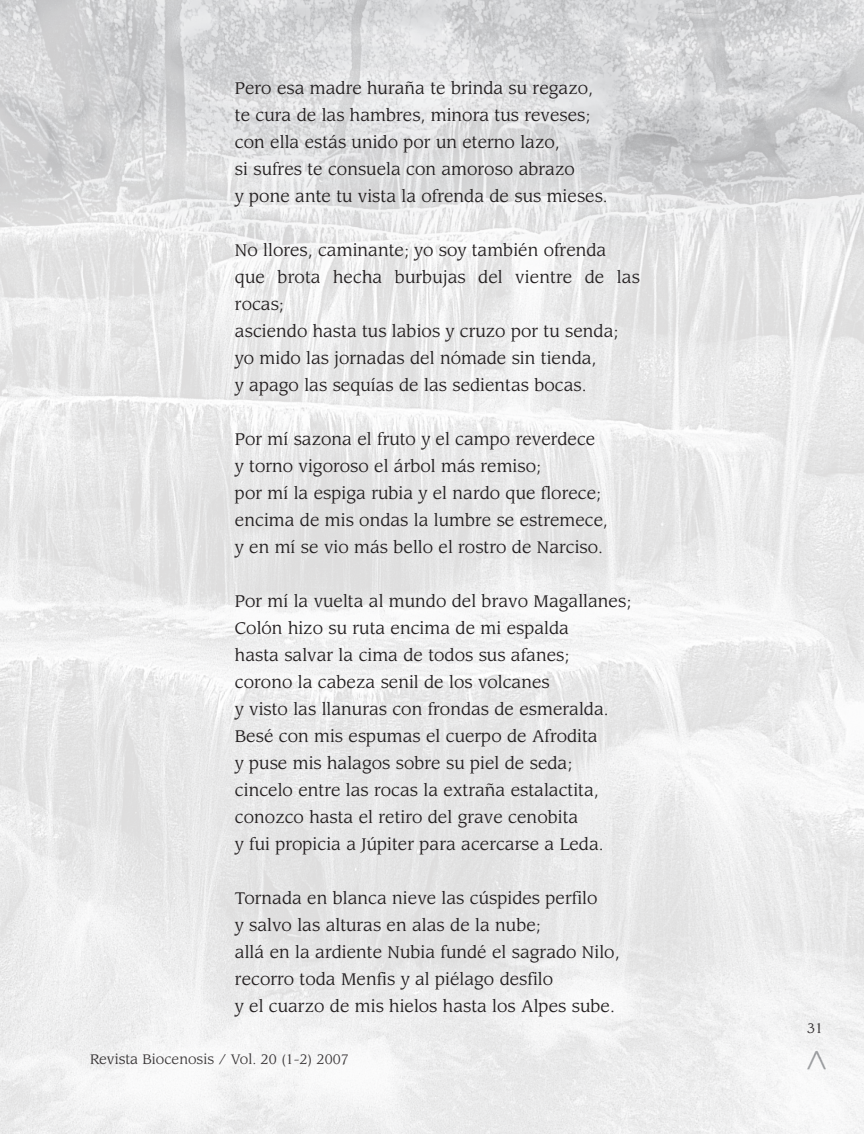
<style>
.page{position:relative;width:864px;height:1134px;background:#fff}
.page>*{position:absolute;margin:0;border:0;box-sizing:border-box;transform-origin:0 0}
.t1{font:36px "Leawood Std";color:#939598}
.t2{font:16.5px/27px "Leawood Std";color:#231f20}
.t3{font:13.5px "Leawood Std";color:#231f20}
</style>
<div class="page">
<img style="left:0;top:0;width:864px;height:1134px">
<p class="t2" style="left:235px;top:75px;width:374px">Pero esa madre huraña te brinda su regazo, te cura de las hambres, minora tus reveses; con ella estás unido por un eterno lazo,<br>si sufres te consuela con amoroso abrazo<br>y pone ante tu vista la ofrenda de sus mieses.</p>
<p class="t2" style="left:235px;top:237px;width:406px">No llores, caminante; yo soy también ofrenda que brota hecha burbujas del vientre de las rocas;<br>asciendo hasta tus labios y cruzo por tu senda; yo mido las jornadas del nómade sin tienda,<br>y apago las sequías de las sedientas bocas.</p>
<p class="t2" style="left:235px;top:426px;width:374px">Por mí sazona el fruto y el campo reverdece y torno vigoroso el árbol más remiso;<br>por mí la espiga rubia y el nardo que florece; encima de mis ondas la lumbre se estremece, y en mí se vio más bello el rostro de Narciso.</p>
<p class="t2" style="left:235px;top:588px;width:398px">Por mí la vuelta al mundo del bravo Magallanes; Colón hizo su ruta encima de mi espalda<br>hasta salvar la cima de todos sus afanes;<br>corono la cabeza senil de los volcanes<br>y visto las llanuras con frondas de esmeralda.<br>Besé con mis espumas el cuerpo de Afrodita<br>y puse mis halagos sobre su piel de seda; cincelo entre las rocas la extraña estalactita, conozco hasta el retiro del grave cenobita<br>y fui propicia a Júpiter para acercarse a Leda.</p>
<p class="t2" style="left:235px;top:885px;width:386px">Tornada en blanca nieve las cúspides perfilo<br>y salvo las alturas en alas de la nube;<br>allá en la ardiente Nubia fundé el sagrado Nilo, recorro toda Menfis y al piélago desfilo<br>y el cuarzo de mis hielos hasta los Alpes sube.</p>
<p class="t3" style="left:90px;top:1051px;width:260px">Revista Biocenosis / Vol. 20 (1-2) 2007</p>
<p class="t3" style="left:807px;top:1020px;width:17px">31</p>
<h1 class="t1" style="left:792px;top:1071px;width:23px;rotate:-90deg">&gt;</h1>
</div>
